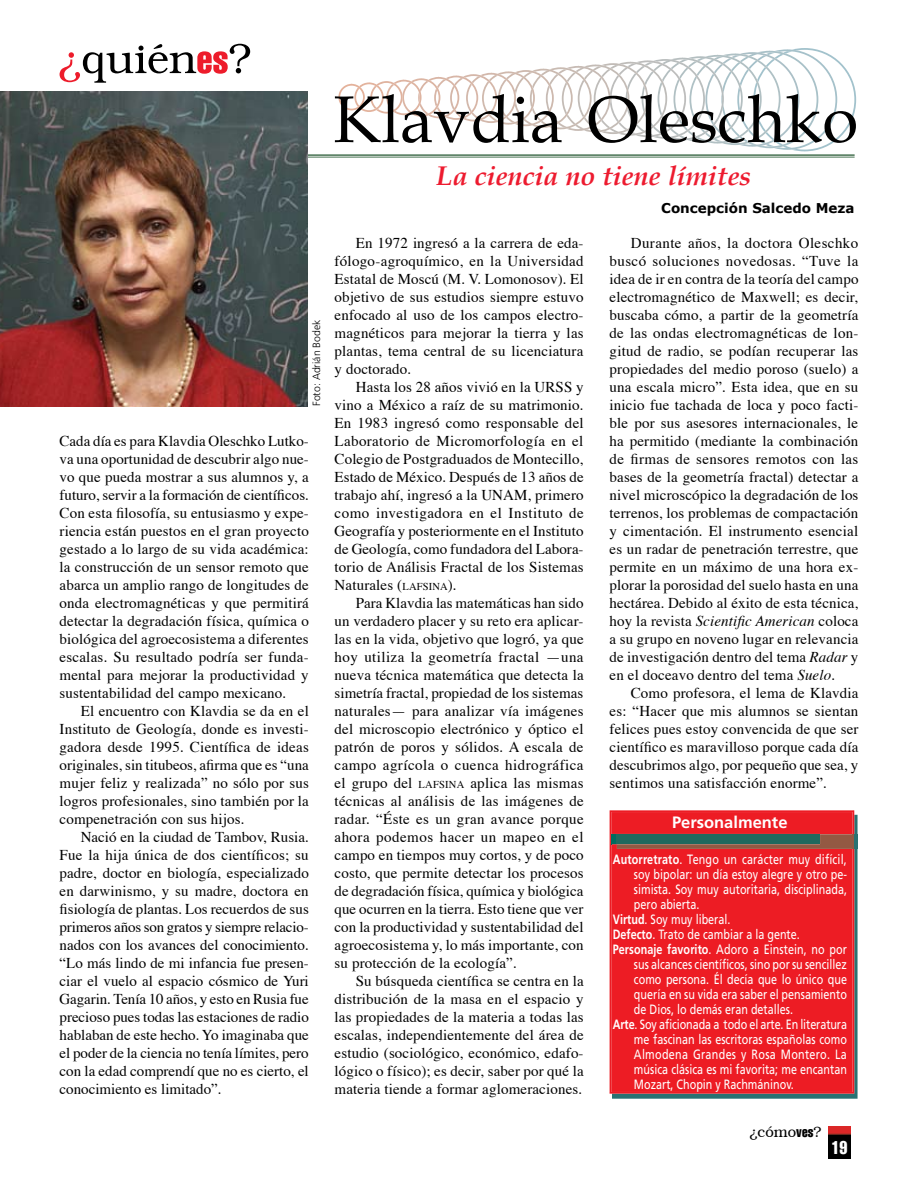
<style>
.page{position:relative;width:918px;height:1188px;background:#fff}
.page>*{position:absolute;margin:0;border:0;box-sizing:border-box;transform-origin:0 0}
.t1{font:66px "Book Antiqua";color:#000}
.t2{font:italic 700 27px "Book Antiqua";color:#ed1b2f}
.t3{font:extra-condensed 18px "Helvetica";color:#fff;scale:.95 1}
.t4{font:700 16.5px "Frutiger";color:#fff}
.t5{font:15px/18px "Times";letter-spacing:.01em;color:#000;text-align:justify}
.t6{font:300 15px "Bookman";color:#000}
.t7{font:13.5px "Frutiger";color:#fff;scale:.8 1}
.t8{font:13.5px "Frutiger";letter-spacing:.025em;color:#fff;scale:.8 1}
.t9{font:700 13.5px "Verdana";color:#000}
.t10{font:300 10.5px "Frutiger";color:#000}
.s1{font-size:10.5px}
.s2{font-style:italic}
.s3{font-weight:700}
.s4{font-family:"Helvetica";font-weight:400;font-stretch:extra-condensed;font-size:13.5px}
</style>
<div class="page">
<img style="left:828px;top:1127px;width:23px;height:31px">
<svg style="left:308px;top:48px;width:549px;height:109px"></svg>
<hr style="left:302px;top:154px;width:553px;height:2px;background:#487353">
<hr style="left:302px;top:157px;width:553px;height:1px;background:#487353">
<svg style="left:60px;top:44px;width:190px;height:39px"></svg>
<img style="left:0;top:92px;width:308px;height:314px">
<svg style="left:612px;top:815px;width:246px;height:284px;background:#467e7e"></svg>
<div style="left:610px;top:810px;width:244px;height:284px;background:#ed1c24"></div>
<svg style="left:611px;top:834px;width:247px;height:15px;background:#8f604c"></svg>
<div style="left:617px;top:834px;width:203px;height:10px;background:#20695e"></div>
<p class="t10" style="left:311px;top:406px;width:88px;rotate:-90deg">Foto: Adrián Bodek</p>
<p class="t5" style="left:60px;top:430px;width:251px">Cada día es para Klavdia Oleschko Lutko&shy;va una oportunidad de descubrir algo nue&shy;vo que pueda mostrar a sus alumnos y, a futuro, servir a la formación de científicos.<br>Con esta filosofía, su entusiasmo y expe&shy;riencia están puestos en el gran proyecto gestado a lo largo de su vida académica: la construcción de un sensor remo-to que abarca un amplio rango de longitudes de onda electromagnéticas y que permitirá detectar la degradación física, química o biológica del agroecosistema a diferentes escalas. Su resultado podría ser funda&shy;mental para mejorar la productividad y sustentabilidad del campo mexicano.</p>
<p class="t5" style="left:60px;top:700px;width:251px;text-indent:21px">El encuentro con Klavdia se da en el Instituto de Geología, donde es investi&shy;gadora desde 1995. Científica de ideas originales, sin titubeos, afirma que es “una mujer feliz y realizada” no sólo por sus logros profesionales, sino también por la compenetración con sus hijos.</p>
<p class="t5" style="left:60px;top:826px;width:251px;text-indent:21px">Nació en la ciudad de Tambov, Rusia.<br>Fue la hija única de dos científicos; su padre, doctor en biología, especializado en darwinismo, y su madre, doctora en fisiología de plantas. Los recuerdos de sus primeros años son gratos y siempre relacio&shy;nados con los avances del conocimiento. “Lo más lindo de mi infancia fue presen&shy;ciar el vuelo al espacio cósmico de Yuri Gagarin. Tenía 10 años, y esto en Rusia fue precioso pues todas las estaciones de radio hablaban de este hecho. Yo imaginaba que el poder de la ciencia no tenía límites, pero con la edad comprendí que no es cierto, el conocimiento es limitado”.</p>
<h1 class="t1" style="left:333px;top:79px;width:527px">Klavdia Oleschko</h1>
<h2 class="t2" style="left:436px;top:160px;width:316px">La ciencia no tiene límites</h2>
<p class="t5" style="left:335px;top:232px;width:251px;text-indent:21px">En 1972 ingresó a la carrera de eda&shy;fólogo-agroquímico, en la Universidad Estatal de Moscú (M. V. Lomonosov). El objetivo de sus estudios siempre estuvo enfocado al uso de los campos electro&shy;magnéticos para mejorar la tierra y las plantas, tema central de su licenciatura y doctorado.</p>
<p class="t5" style="left:335px;top:376px;width:251px;text-indent:21px">Hasta los 28 años vivió en la URSS y vino a México a raíz de su matrimonio.<br>En 1983 ingresó como responsable del Laboratorio de Micromorfología en el Colegio de Postgraduados de Montecillo, Estado de México. Después de 13 años de trabajo ahí, ingresó a la UNAM, primero como investigadora en el Instituto de Geografía y posteriormente en el Instituto de Geología, como fundadora del Labora&shy;torio de Análisis Fractal de los Sistemas Naturales (<span class="s1">lafsina</span>).</p>
<p class="t5" style="left:335px;top:592px;width:251px;text-indent:21px">Para Klavdia las matemáticas han sido un verdadero placer y su reto era aplicar&shy;las en la vida, objetivo que logró, ya que hoy utiliza la geometría fractal —una nueva técnica matemática que detecta la simetría fractal, propiedad de los sistemas naturales— para analizar vía imágenes del microscopio electrónico y óptico el patrón de poros y sólidos. A escala de campo agrícola o cuenca hidrográfica el grupo del <span class="s1">lafsina</span> aplica las mismas técnicas al análisis de las imágenes de radar. “Éste es un gran avance porque ahora podemos hacer un mapeo en el campo en tiempos muy cortos, y de poco costo, que permite detectar los procesos de degradación física, química y biológica que ocurren en la tierra. Esto tiene que ver con la productividad y sustentabilidad del agroecosistema y, lo más importante, con su protección de la ecología”.</p>
<p class="t5" style="left:335px;top:970px;width:251px;text-indent:21px">Su búsqueda científica se centra en la distribución de la masa en el espacio y las propiedades de la materia a todas las escalas, independientemente del área de estudio (sociológico, económico, edafo&shy;lógico o físico); es decir, saber por qué la materia tiende a formar aglomeraciones.</p>
<p class="t9" style="left:661px;top:199px;width:195px">Concepción Salcedo Meza</p>
<p class="t5" style="left:610px;top:232px;width:250px;text-indent:21px">Durante años, la doctora Oleschko buscó soluciones novedosas. “Tuve la idea de ir en contra de la teoría del campo electromagnético de Maxwell; es decir, buscaba cómo, a partir de la geometría de las ondas electromagnéticas de lon&shy;gitud de radio, se podían recuperar las propiedades del medio poroso (suelo) a una escala micro”. Esta idea, que en su inicio fue tachada de loca y poco facti&shy;ble por sus asesores internacionales, le ha permitido (mediante la combinación de firmas de sensores remotos con las bases de la geometría fractal) detectar a nivel microscópico la degradación de los terrenos, los problemas de compactación y cimentación. El instrumento esencial es un radar de penetración terrestre, que permite en un máximo de una hora ex&shy;plorar la porosidad del suelo hasta en una hectárea. Debido al éxito de esta técnica, hoy la revista <span class="s2">Scientific American</span> coloca a su grupo en noveno lugar en relevancia de investigación dentro del tema <span class="s2">Radar</span> y en el doceavo dentro del tema <span class="s2">Suelo</span>.</p>
<p class="t5" style="left:610px;top:682px;width:250px;text-indent:21px">Como profesora, el lema de Klavdia es: “Hacer que mis alumnos se sientan felices pues estoy convencida de que ser científico es maravilloso porque cada día descubrimos algo, por pequeño que sea, y sentimos una satisfacción enorme”.</p>
<p class="t4" style="left:672px;top:812px;width:117px">Personalmente</p>
<p class="t7" style="left:613px;top:851px;width:294px"><span class="s3">Autorretrato</span>. Tengo un carácter muy difícil,</p>
<p class="t7" style="left:634px;top:866px;width:268px">soy bipolar: un día estoy alegre y otro pe-</p>
<p class="t7" style="left:634px;top:881px;width:268px">simista. Soy muy autoritaria, disciplinada,</p>
<p class="t7" style="left:634px;top:896px;width:83px">pero abierta.</p>
<p class="t7" style="left:613px;top:911px;width:149px"><span class="s3">Virtud</span>. Soy muy liberal.</p>
<p class="t7" style="left:613px;top:926px;width:235px"><span class="s3">Defecto</span>. Trato de cambiar a la gente.</p>
<p class="t7" style="left:613px;top:941px;width:294px"><span class="s3">Personaje favorito</span>. Adoro a Einstein, no por</p>
<p class="t7" style="left:634px;top:956px;width:268px">sus alcances científicos, sino por su sencillez</p>
<p class="t7" style="left:634px;top:971px;width:268px">como persona. Él decía que lo único que</p>
<p class="t7" style="left:634px;top:986px;width:268px">quería en su vida era saber el pensamiento</p>
<p class="t7" style="left:634px;top:1001px;width:200px">de Dios, lo demás eran detalles.</p>
<p class="t7" style="left:613px;top:1016px;width:294px"><span class="s3">Arte</span>. Soy aficionada a todo el arte. En literatura</p>
<p class="t7" style="left:634px;top:1031px;width:268px">me fascinan las escritoras españolas como</p>
<p class="t8" style="left:634px;top:1046px;width:268px">Almodena Grandes y Rosa Montero. La</p>
<p class="t7" style="left:634px;top:1061px;width:268px">música clásica es mi favorita; me encantan</p>
<p class="t7" style="left:634px;top:1076px;width:202px">Mozart, Chopin y Rachmáninov.</p>
<p class="t6" style="left:749px;top:1123px;width:74px">¿cómo<span class="s4">ves</span>?</p>
<p class="t3" style="left:831px;top:1137px;width:18px">19</p>
</div>
